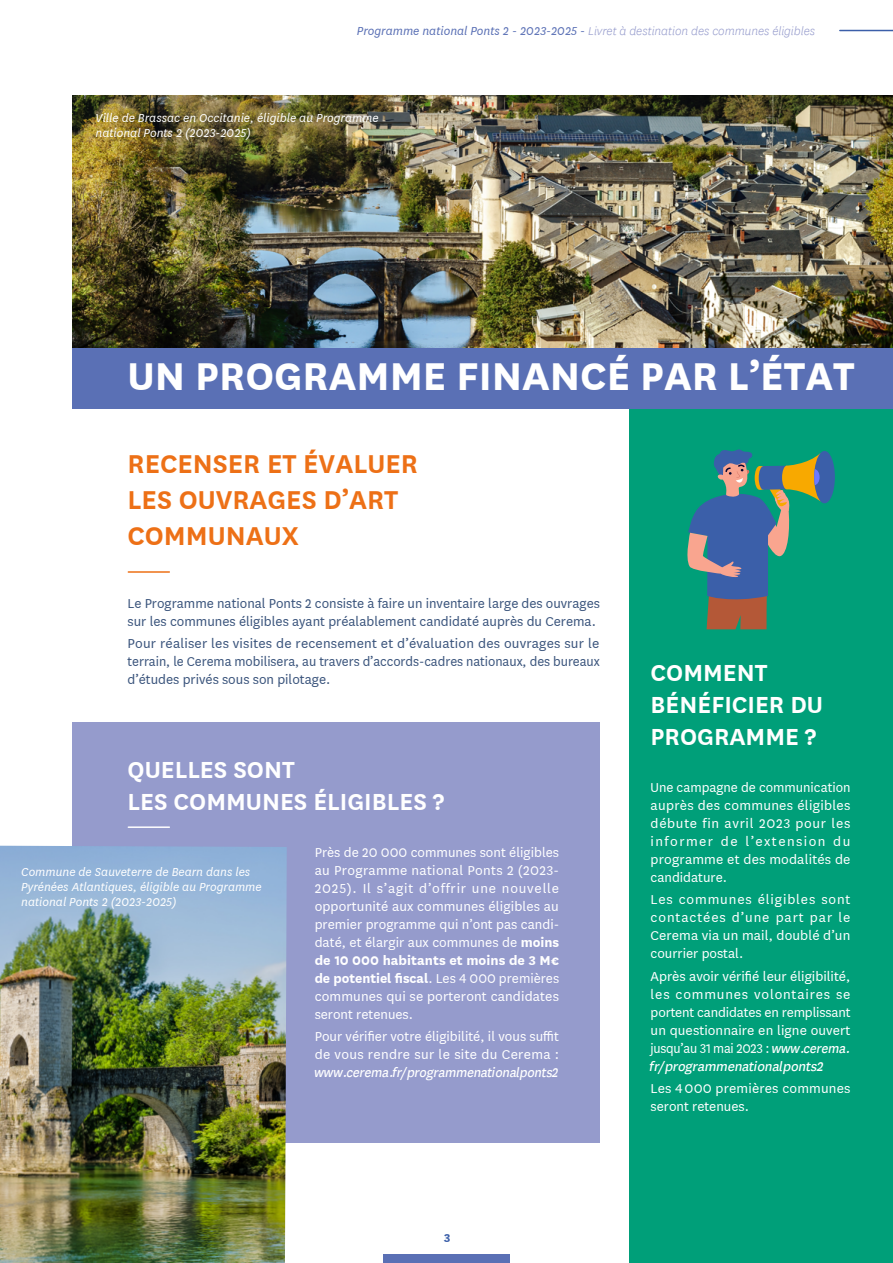
<style>
.page{position:relative;width:893px;height:1263px;background:#fff}
.page>*{position:absolute;margin:0;border:0;box-sizing:border-box;transform-origin:0 0}
.t1{font:700 45px "Cerema";color:#fff}
.t2{font:600 30px/36px "Cerema";color:#ed7016}
.t3{font:600 27px/32.4px "Cerema";color:#fff}
.t4{font:15px/18px "Cerema";letter-spacing:.005em;color:#fff;text-align:justify}
.t5{font:15px/18px "Cerema";color:#3a547c}
.t6{font:italic 15px "Cerema";letter-spacing:-.015em;color:#fff;scale:.96 1}
.t7{font:italic 13.5px/15px "Cerema";color:#fff}
.t8{font:italic 300 13.5px "Cerema";color:#959bcc}
.t9{font:700 13.5px "Cerema";color:#3b5fa9}
.s1{font-weight:400;color:#5a70b5}
.s2{font-weight:700}
.s3{font-style:italic}
</style>
<div class="page">
<div style="left:629px;top:390px;width:264px;height:873px;background:#009f79"></div>
<div style="left:72px;top:348px;width:821px;height:61px;background:#5a70b5"></div>
<img style="left:72px;top:96px;width:821px;height:252px">
<hr style="left:128px;top:571px;width:41px;height:2px;background:#ed7016">
<svg style="left:687px;top:449px;width:148px;height:180px"></svg>
<div style="left:72px;top:722px;width:528px;height:420px;background:#959bcc"></div>
<img style="left:0;top:846px;width:287px;height:417px">
<hr style="left:128px;top:826px;width:41px;height:2px;background:#fff">
<div style="left:383px;top:1254px;width:127px;height:9px;background:#5a70b5"></div>
<hr style="left:840px;top:30px;width:53px;height:1px;background:#3b5fa9">
<p class="t8" style="left:357px;top:23px;width:460px"><span class="s1">Programme national Ponts 2 - 2023-2025 -</span> Livret à destination des communes éligibles</p>
<p class="t7" style="left:96px;top:110px;width:285px">Ville de Brassac en Occitanie, éligible au Programme national Ponts 2 (2023-2025)</p>
<h1 class="t1" style="left:128px;top:344px;width:729px">UN PROGRAMME FINANCÉ PAR L’ÉTAT</h1>
<h2 class="t2" style="left:128px;top:444px;width:292px">RECENSER ET ÉVALUER<br>LES OUVRAGES D’ART<br>COMMUNAUX</h2>
<p class="t5" style="left:128px;top:593px;width:474px">Le Programme national Ponts 2 consiste à faire un inventaire large des ouvrages sur les communes éligibles ayant préalablement candidaté auprès du Cerema.</p>
<p class="t5" style="left:128px;top:634px;width:474px;text-align:justify">Pour réaliser les visites de recensement et d’évaluation des ouvrages sur le terrain, le Cerema mobilisera, au travers d’accords-cadres nationaux, des bureaux d’études privés sous son pilotage.</p>
<h3 class="t3" style="left:128px;top:751px;width:318px">QUELLES SONT<br>LES COMMUNES ÉLIGIBLES ?</h3>
<p class="t4" style="left:315px;top:842px;width:246px">Près de 20 000 communes sont éligibles au Programme national Ponts 2 (2023- 2025). Il s’agit d’offrir une nouvelle opportunité aux communes éligibles au premier programme qui n’ont pas candi&shy;daté, et élargir aux communes de <span class="s2">moins de 10 000 habitants et moins de 3 M€ de potentiel fiscal</span>. Les 4 000 premières communes qui se porteront candidates seront retenues.</p>
<p class="t4" style="left:315px;top:1027px;width:246px">Pour vérifier votre éligibilité, il vous suffit de vous rendre sur le site du Cerema :</p>
<p class="t6" style="left:315px;top:1062px;width:256px">www.cerema.fr/programmenationalponts2</p>
<p class="t7" style="left:21px;top:864px;width:242px">Commune de Sauveterre de Bearn dans les<br>Pyrénées Atlantiques, éligible au Programme national Ponts 2 (2023-2025)</p>
<p class="t9" style="left:444px;top:1228px;width:8px">3</p>
<h3 class="t3" style="left:651px;top:654px;width:174px">COMMENT<br>BÉNÉFICIER DU<br>PROGRAMME ?</h3>
<p class="t4" style="left:651px;top:778px;width:201px">Une campagne de communication auprès des communes éligibles débute fin avril 2023 pour les informer de l’extension du programme et des modalités de candidature.</p>
<p class="t4" style="left:651px;top:890px;width:201px">Les communes éligibles sont contactées d’une part par le Cerema via un mail, doublé d’un courrier postal.</p>
<p class="t4" style="left:651px;top:966px;width:201px">Après avoir vérifié leur éligibilité, les communes volontaires se portent candidates en remplissant un questionnaire en ligne ouvert jusqu’au 31 mai 2023 : <span class="s3">www.cerema. fr/programmenationalponts2</span></p>
<p class="t4" style="left:651px;top:1079px;width:201px">Les 4 000 premières communes seront retenues.</p>
</div>
